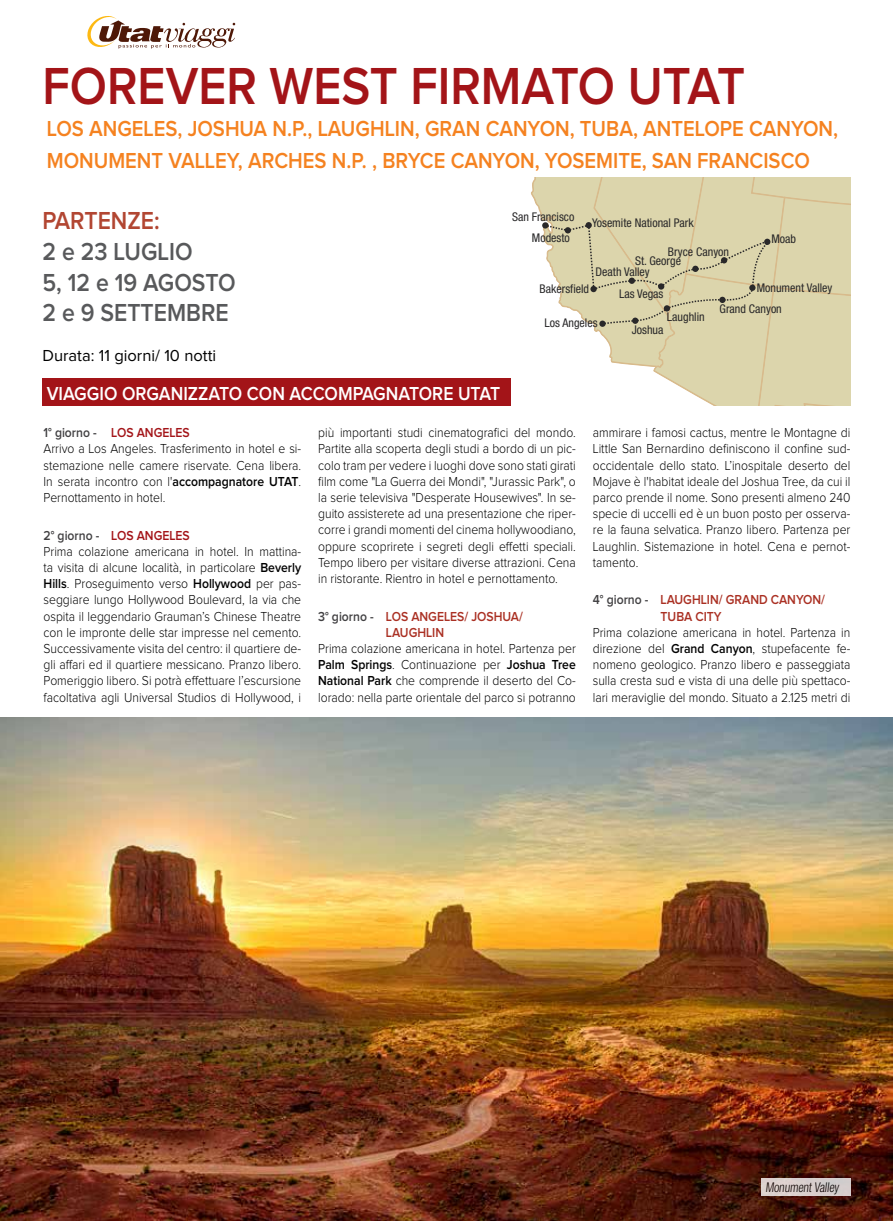
<style>
.page{position:relative;width:893px;height:1221px;background:#fff}
.page>*{position:absolute;margin:0;border:0;box-sizing:border-box;transform-origin:0 0}
.t1{font:600 54px "Proxima Nova";color:#a31418;scale:.9 1}
.t2{font:600 25.5px/30.6px "Proxima Nova";color:#58595b;scale:.9 1}
.t3{font:600 25.5px "Proxima Nova";color:#b24632;scale:.9 1}
.t4{font:600 22.5px/32.4px "Proxima Nova";color:#f58220;scale:.9 1}
.t5{font:600 19.5px "Proxima Nova";color:#fff;scale:.9 1}
.t6{font:16.5px "Proxima Nova";color:#000}
.t7{font:300 13.5px/16.2px "Proxima Nova";color:#000;text-align:justify;scale:.9 1}
.t8{font:600 13.5px/16.2px "Proxima Nova";color:#aa3023;scale:.9 1}
.t9{font:300 condensed 13.5px "Helvetica Neue LT Std";color:#000;scale:.9 1}
.t10{font:condensed 12px "Helvetica Neue LT Std";color:#292829}
.s1{font-weight:600;color:#414042}
.s2{font-weight:600;color:#a31418}
.s3{font-weight:600}
.s4{color:#414042}
</style>
<div class="page">
<svg style="left:87px;top:16px;width:148px;height:33px"></svg>
<img style="left:0;top:717px;width:893px;height:503px">
<div style="left:761px;top:1178px;width:89px;height:17px;background:#d8cecc"></div>
<div style="left:43px;top:378px;width:468px;height:28px;background:#a31418"></div>
<svg style="left:531px;top:178px;width:319px;height:228px"></svg>
<div style="left:632px;top:317px;width:6px;height:7px;background:#292829;border-radius:50%"></div>
<div style="left:599px;top:320px;width:7px;height:7px;background:#292829;border-radius:50%"></div>
<h1 class="t1" style="left:43px;top:62px;width:779px">forever west FIRMATO UTAT</h1>
<h3 class="t4" style="left:47px;top:113px;width:881px">LOS ANGELES, JOSHUA N.P., LAUGHLIN, GRAN CANYON, TUBA, ANTELOPE CANYON,<br>MONUMENT VALLEY, ARCHES N.P. , BRYCE CANYON, YOSEMITE, SAN FRANCISCO</h3>
<h2 class="t3" style="left:43px;top:209px;width:132px">partenze:</h2>
<h2 class="t2" style="left:43px;top:237px;width:93px">2 e 23 lugli</h2>
<h2 class="t2" style="left:43px;top:237px;width:216px;text-indent:133px">o<br>5, 12 e 19 agosto<br>2 e 9 settembre</h2>
<p class="t6" style="left:43px;top:348px;width:175px">Durata: 11 giorni/ 10 notti</p>
<h3 class="t5" style="left:47px;top:384px;width:24px">viaggi</h3>
<h3 class="t5" style="left:104px;top:384px;width:352px">o ORGANIZZATO CON ACCOMPAGNATORE</h3>
<h3 class="t5" style="left:458px;top:384px;width:48px">UTAT</h3>
<p class="t10" style="left:512px;top:210px;width:64px">San Francisco</p>
<p class="t10" style="left:532px;top:231px;width:39px">Modesto</p>
<p class="t10" style="left:592px;top:216px;width:103px">Yosemite National Park</p>
<p class="t10" style="left:668px;top:244px;width:63px">Bryce Canyon</p>
<p class="t10" style="left:635px;top:254px;width:47px">St. George</p>
<p class="t10" style="left:595px;top:265px;width:56px">Death Valley</p>
<p class="t10" style="left:540px;top:282px;width:51px">Bakersfield</p>
<p class="t10" style="left:619px;top:287px;width:46px">Las Vegas</p>
<p class="t10" style="left:771px;top:232px;width:26px">Moab</p>
<p class="t10" style="left:757px;top:281px;width:77px">Monument Valley</p>
<p class="t10" style="left:544px;top:316px;width:55px">Los Angeles</p>
<p class="t10" style="left:667px;top:310px;width:39px">Laughlin</p>
<p class="t10" style="left:632px;top:323px;width:33px">Joshua</p>
<p class="t10" style="left:720px;top:301px;width:64px">Grand Canyon</p>
<p class="t7" style="left:44px;top:425px;width:288px;text-align:left"><span class="s1">1° giorno -</span> <span class="s2">LOS ANGELES<br></span>Arrivo a Los Angeles. Trasferimento in hotel e si&shy;stemazione nelle camere riservate. Cena libera.<br>In serata incontro con l'<span class="s3">accompagnatore UTAT</span>.<br>Pernottamento in hotel.</p>
<p class="t7" style="left:44px;top:527px;width:288px;text-align:left"><span class="s1">2° giorno -</span> <span class="s2">LOS ANGELES<br></span>Prima colazione americana in hotel. In mattina&shy;ta visita di alcune località, in particolare <span class="s3">Beverly Hills</span>. Proseguimento verso <span class="s3">Hollywood</span> per pas&shy;seggiare lungo Hollywood Boulevard, la via che ospita il leggendario Grauman’s Chinese Theatre con le impronte delle star impresse nel cemento.<br>Successivamente visita del centro: il quartiere de&shy;gli affari ed il quartiere messicano. Pranzo libero.<br>Pomeriggio libero. Si potrà effettuare l’escursione facoltativa agli Universal Studios di Hollywood, i</p>
<p class="t7" style="left:318px;top:425px;width:288px">più importanti studi cinematografici del mondo.<br>Partite alla scoperta degli studi a bordo di un pic&shy;colo tram per vedere i luoghi dove sono stati girati film come "La Guerra dei Mondi", "Jurassic Park", o la serie televisiva "Desperate Housewives". In se&shy;guito assisterete ad una presentazione che riper&shy;corre i grandi momenti del cinema hollywoodiano, oppure scoprirete i segreti degli effetti speciali.<br>Tempo libero per visitare diverse attrazioni. Cena in ristorante. Rientro in hotel e pernottamento.</p>
<p class="t8" style="left:318px;top:608px;width:206px"><span class="s4">3° giorno -</span> Los Angeles/ Joshua</p>
<p class="t8" style="left:519px;top:608px;width:6px">/</p>
<p class="t8" style="left:386px;top:624px;width:16px">Laughlin</p>
<p class="t7" style="left:318px;top:641px;width:288px">Prima colazione americana in hotel. Partenza per <span class="s3">Palm Springs</span>. Continuazione per <span class="s3">Joshua Tree National Park</span> che comprende il deserto del Co&shy;lorado: nella parte orientale del parco si potranno</p>
<p class="t7" style="left:593px;top:425px;width:288px">ammirare i famosi cactus, mentre le Montagne di Little San Bernardino definiscono il confine sud&shy;occidentale dello stato. L’inospitale deserto del Mojave è l'habitat ideale del Joshua Tree, da cui il parco prende il nome. Sono presenti almeno 240 specie di uccelli ed è un buon posto per osserva&shy;re la fauna selvatica. Pranzo libero. Partenza per Laughlin. Sistemazione in hotel. Cena e pernot&shy;tamento.</p>
<p class="t8" style="left:661px;top:592px;width:184px;text-indent:-68px"><span class="s4">4° giorno -</span> LAUGHLIN/ GRAND CANYON/<br>TUBA CITY</p>
<p class="t7" style="left:593px;top:624px;width:288px">Prima colazione americana in hotel. Partenza in direzione del <span class="s3">Grand Canyon</span>, stupefacente fe&shy;nomeno geologico. Pranzo libero e passeggiata sulla cresta sud e vista di una delle più spettaco&shy;lari meraviglie del mondo. Situato a 2.125 metri di</p>
<p class="t9" style="left:765px;top:1178px;width:83px">MonumentValley</p>
</div>
